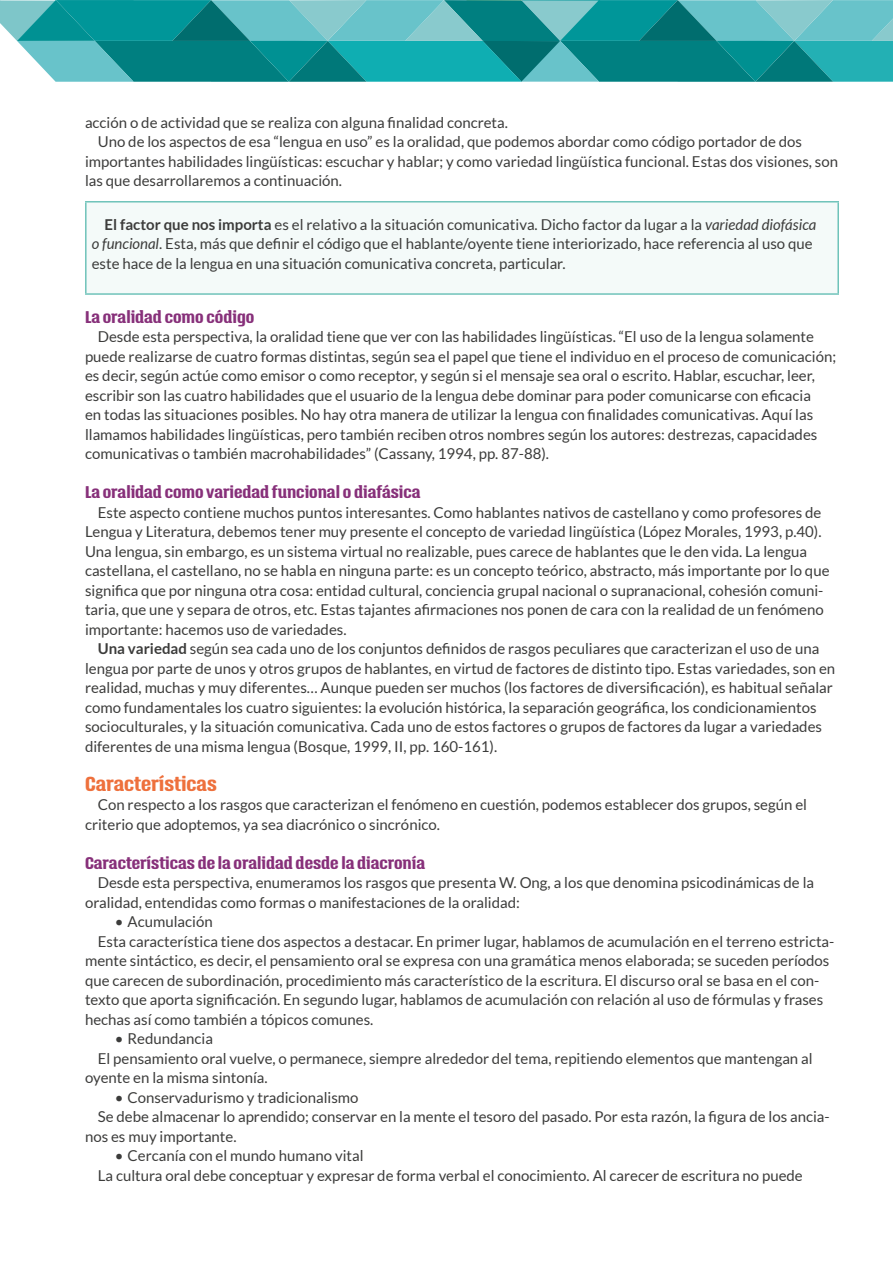
<style>
.page{position:relative;width:893px;height:1263px;background:#fff}
.page>*{position:absolute;margin:0;border:0;box-sizing:border-box;transform-origin:0 0}
.t1{font:700 18px "Triump";color:#ee703c}
.t2{font:15px/19.5px "Lato";color:#3c3c3b}
.t3{font:700 15px "Triump";color:#87307a}
.s1{font-weight:700}
.s2{font-style:italic}
</style>
<div class="page">
<svg style="left:0;top:0;width:893px;height:82px;background:#31a3a6"></svg>
<div style="left:86px;top:202px;width:752px;height:92px;background:#f4faf9"></div>
<hr style="left:85px;top:201px;width:754px;height:2px;background:#6fc3ba">
<hr style="left:85px;top:203px;width:2px;height:90px;background:#6fc3ba">
<hr style="left:837px;top:203px;width:2px;height:90px;background:#6fc3ba">
<hr style="left:85px;top:293px;width:754px;height:2px;background:#6fc3ba">
<p class="t2" style="left:85px;top:112px;width:424px">acción o de actividad que se realiza con alguna finalidad concreta.</p>
<p class="t2" style="left:98px;top:132px;width:706px">Uno de los aspectos de esa “lengua en uso” es la oralidad, que podemos abordar como código portador de dos</p>
<p class="t2" style="left:85px;top:151px;width:754px">importantes habilidades lingüísticas: escuchar y hablar; y como variedad lingüística funcional. Estas dos visiones, son</p>
<p class="t2" style="left:85px;top:171px;width:258px">las que desarrollaremos a continuación.</p>
<p class="t2" style="left:92px;top:214px;width:726px;text-indent:13px"><span class="s1">El factor que nos importa</span> es el relativo a la situación comunicativa. Dicho factor da lugar a la <span class="s2">variedad diofásica o funcional</span>. Esta, más que definir el código que el hablante/oyente tiene interiorizado, hace referencia al uso que este hace de la lengua en una situación comunicativa concreta, particular.</p>
<p class="t3" style="left:85px;top:306px;width:171px">La oralidad como código</p>
<p class="t2" style="left:85px;top:327px;width:753px;text-indent:13px">Desde esta perspectiva, la oralidad tiene que ver con las habilidades lingüísticas. “El uso de la lengua solamente puede realizarse de cuatro formas distintas, según sea el papel que tiene el individuo en el proceso de comunicación; es decir, según actúe como emisor o como receptor, y según si el mensaje sea oral o escrito. Hablar, escuchar, leer, escribir son las cuatro habilidades que el usuario de la lengua debe dominar para poder comunicarse con eficacia<br>en todas las situaciones posibles. No hay otra manera de utilizar la lengua con finalidades comunicativas. Aquí las llamamos habilidades lingüísticas, pero también reciben otros nombres según los autores: destrezas, capacidades comunicativas o también macrohabilidades” (Cassany, 1994, pp. 87-88).</p>
<p class="t3" style="left:85px;top:481px;width:337px">La oralidad como variedad funcional o diafásica</p>
<p class="t2" style="left:85px;top:502px;width:746px;text-indent:13px">Este aspecto contiene muchos puntos interesantes. Como hablantes nativos de castellano y como profesores de Lengua y Literatura, debemos tener muy presente el concepto de variedad lingüística (López Morales, 1993, p.40).<br>Una lengua, sin embargo, es un sistema virtual no realizable, pues carece de hablantes que le den vida. La lengua castellana, el castellano, no se habla en ninguna parte: es un concepto teórico, abstracto, más importante por lo que significa que por ninguna otra cosa: entidad cultural, conciencia grupal nacional o supranacional, cohesión comuni&shy;taria, que une y separa de otros, etc. Estas tajantes afirmaciones nos ponen de cara con la realidad de un fenómeno importante: hacemos uso de variedades.</p>
<p class="t2" style="left:85px;top:639px;width:752px;text-indent:13px"><span class="s1">Una variedad</span> según sea cada uno de los conjuntos definidos de rasgos peculiares que caracterizan el uso de una lengua por parte de unos y otros grupos de hablantes, en virtud de factores de distinto tipo. Estas variedades, son en realidad, muchas y muy diferentes… Aunque pueden ser muchos (los factores de diversificación), es habitual señalar como fundamentales los cuatro siguientes: la evolución histórica, la separación geográfica, los condicionamientos socioculturales, y la situación comunicativa. Cada uno de estos factores o grupos de factores da lugar a variedades diferentes de una misma lengua (Bosque, 1999, II, pp. 160-161).</p>
<p class="t1" style="left:85px;top:771px;width:133px">Características</p>
<p class="t2" style="left:85px;top:795px;width:723px;text-indent:13px">Con respecto a los rasgos que caracterizan el fenómeno en cuestión, podemos establecer dos grupos, según el criterio que adoptemos, ya sea diacrónico o sincrónico.</p>
<p class="t3" style="left:85px;top:852px;width:342px">Características de la oralidad desde la diacronía</p>
<p class="t2" style="left:85px;top:873px;width:731px;text-indent:13px">Desde esta perspectiva, enumeramos los rasgos que presenta W. Ong, a los que denomina psicodinámicas de la oralidad, entendidas como formas o manifestaciones de la oralidad:</p>
<p class="t2" style="left:115px;top:912px;width:99px">• Acumulación</p>
<p class="t2" style="left:98px;top:931px;width:738px">Esta característica tiene dos aspectos a destacar. En primer lugar, hablamos de acumulación en el terreno estricta-</p>
<p class="t2" style="left:85px;top:951px;width:746px">mente sintáctico, es decir, el pensamiento oral se expresa con una gramática menos elaborada; se suceden períodos</p>
<p class="t2" style="left:85px;top:970px;width:736px">que carecen de subordinación, procedimiento más característico de la escritura. El discurso oral se basa en el con-</p>
<p class="t2" style="left:85px;top:990px;width:740px">texto que aporta significación. En segundo lugar, hablamos de acumulación con relación al uso de fórmulas y frases</p>
<p class="t2" style="left:85px;top:1009px;width:290px">hechas así como también a tópicos comunes.</p>
<p class="t2" style="left:115px;top:1029px;width:100px">• Redundancia</p>
<p class="t2" style="left:98px;top:1048px;width:716px">El pensamiento oral vuelve, o permanece, siempre alrededor del tema, repitiendo elementos que mantengan al</p>
<p class="t2" style="left:85px;top:1068px;width:184px">oyente en la misma sintonía.</p>
<p class="t2" style="left:115px;top:1087px;width:245px">• Conservadurismo y tradicionalismo</p>
<p class="t2" style="left:98px;top:1107px;width:733px">Se debe almacenar lo aprendido; conservar en la mente el tesoro del pasado. Por esta razón, la figura de los ancia-</p>
<p class="t2" style="left:85px;top:1126px;width:153px">nos es muy importante.</p>
<p class="t2" style="left:98px;top:1146px;width:706px;text-indent:17px">• Cercanía con el mundo humano vital<br>La cultura oral debe conceptuar y expresar de forma verbal el conocimiento. Al carecer de escritura no puede</p>
</div>
